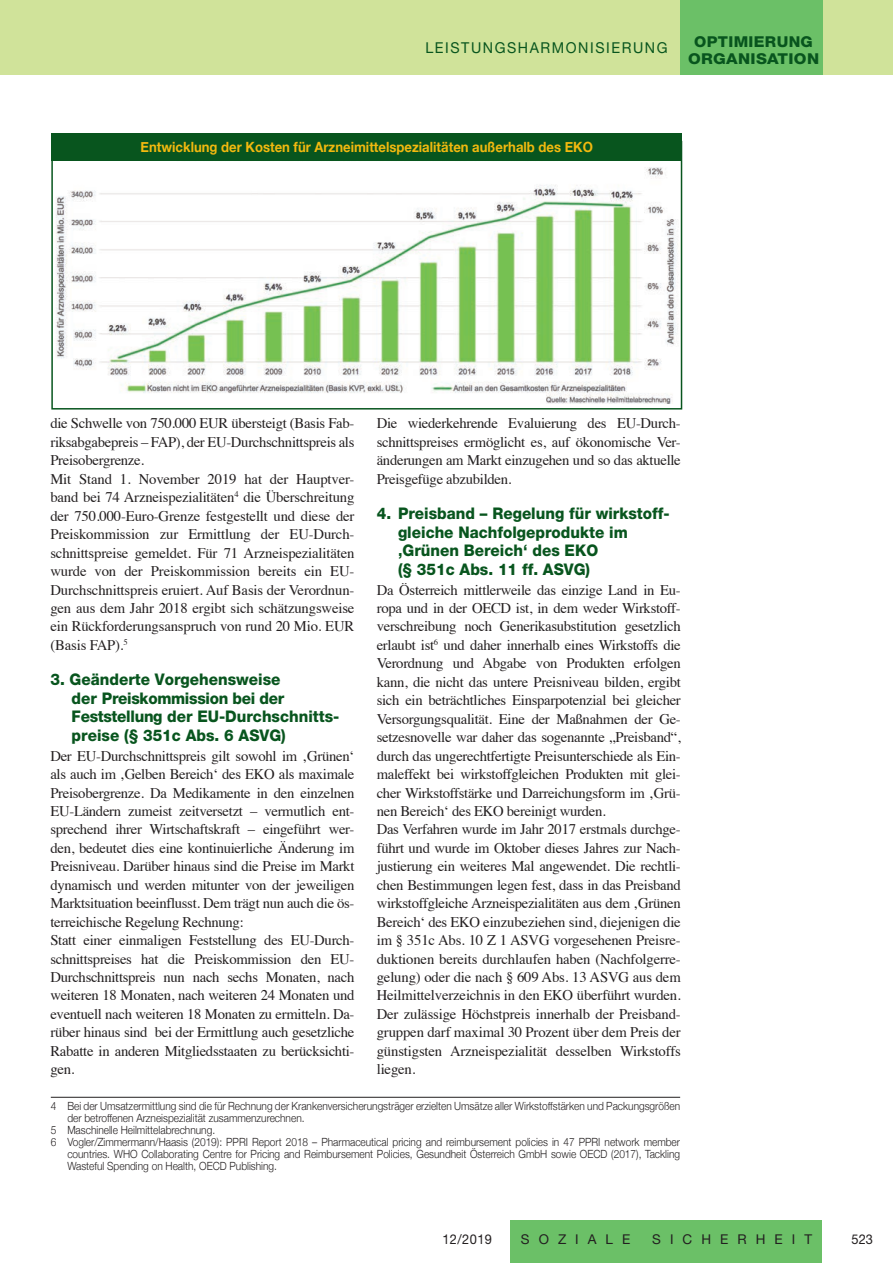
<style>
.page{position:relative;width:893px;height:1263px;background:#fff}
.page>*{position:absolute;margin:0;border:0;box-sizing:border-box;transform-origin:0 0}
.t1{font:800 16.05px/18.5px "Helvetica Neue";color:#08551e;scale:.95 1}
.t2{font:800 15px/17.5px "Helvetica Neue LT Std";letter-spacing:.04em;color:#08551e;scale:1.05 1}
.t3{font:15px "Helvetica Neue LT Std";letter-spacing:.11em;color:#08551e;scale:.95 1}
.t4{font:800 15px/17.5px "Helvetica Neue LT Std";letter-spacing:.02em;color:#08551e;text-align:center;scale:1.05 1}
.t5{font:14.7px/18.5px "Times";letter-spacing:-.02em;color:#231f20}
.t6{font:700 14.1px "Helvetica Neue";color:#f2b90f;scale:.93 1}
.t7{font:13.5px "Helvetica Neue LT Std";letter-spacing:.67em;color:#231f20}
.t8{font:13.5px "Helvetica Neue LT Std";letter-spacing:.67em;color:#231f20;scale:.95 1}
.t9{font:300 11.25px "Helvetica Neue";color:#231f20;scale:.9 1}
</style>
<div class="page">
<div style="left:510px;top:1220px;width:312px;height:43px;background:#6bc067"></div>
<div style="left:0;top:0;width:893px;height:74px;background:#d0e39a"></div>
<div style="left:680px;top:0;width:143px;height:74px;background:#6bc067"></div>
<hr style="left:51px;top:1097px;width:629px;height:1px;background:#231f20">
<img style="left:56px;top:167px;width:623px;height:236px">
<div style="left:51px;top:133px;width:631px;height:28px;background:#08551e"></div>
<p class="t3" style="left:425px;top:39px;width:256px">LEISTUNGSHARMONISIERUNG</p>
<p class="t4" style="left:688px;top:33px;width:126px">OPTIMIERUNG<br>ORGANISATION</p>
<p class="t2" style="left:736px;top:33px;width:78px">SV-<br>NISATION</p>
<p class="t2" style="left:687px;top:39px;width:126px;text-align:center">SERVICE-<br>ORIENTIERUNG</p>
<p class="t6" style="left:141px;top:136px;width:488px">Entwicklung der Kosten für Arzneimittelspezialitäten außerhalb des EKO</p>
<p class="t5" style="left:377px;top:413px;width:306px;text-align:justify">Die wiederkehrende Evaluierung des EU-Durch&shy;schnittspreises ermöglicht es, auf ökonomische Ver&shy;änderungen am Markt einzugehen und so das aktuelle Preisgefüge abzubilden.</p>
<p class="t1" style="left:398px;top:504px;width:287px;text-indent:-21px">4. Preisband – Regelung für wirkstoff&shy;gleiche Nachfolgeprodukte im ‚Grünen Bereich‘ des EKO<br>(§ 351c Abs. 11 ff. ASVG)</p>
<p class="t5" style="left:377px;top:579px;width:306px">Da Österreich mittlerweile das einzige Land in Eu&shy;ropa und in der OECD ist, in dem weder Wirkstoff&shy;verschreibung noch Generikasubstitution gesetzlich erlaubt ist<sup>6</sup> und daher innerhalb eines Wirkstoffs die Verordnung und Abgabe von Produkten erfolgen kann, die nicht das untere Preisniveau bilden, ergibt sich ein beträchtliches Einsparpotenzial bei gleicher Versorgungsqualität. Eine der Maßnahmen der Ge&shy;setzesnovelle war daher das sogenannte „Preisband“, durch das ungerechtfertigte Preisunterschiede als Ein&shy;maleffekt bei wirkstoffgleichen Produkten mit glei&shy;cher Wirkstoffstärke und Darreichungsform im ‚Grü&shy;nen Bereich‘ des EKO bereinigt wurden.<br>Das Verfahren wurde im Jahr 2017 erstmals durchge&shy;führt und wurde im Oktober dieses Jahres zur Nach&shy;justierung ein weiteres Mal angewendet. Die rechtli&shy;chen Bestimmungen legen fest, dass in das Preisband wirkstoffgleiche Arzneispezialitäten aus dem ‚Grünen Bereich‘ des EKO einzubeziehen sind, diejenigen die im § 351c Abs. 10 Z 1 ASVG vorgesehenen Preisre&shy;duktionen bereits durchlaufen haben (Nachfolgerre&shy;gelung) oder die nach § 609 Abs. 13 ASVG aus dem Heilmittelverzeichnis in den EKO überführt wurden.<br>Der zulässige Höchstpreis innerhalb der Preisband&shy;gruppen darf maximal 30 Prozent über dem Preis der günstigsten Arzneispezialität desselben Wirkstoffs liegen.</p>
<p class="t9" style="left:51px;top:1097px;width:701px">4 Bei der Umsatzermittlung sind die für Rechnung der Krankenversicherungsträger erzielten Umsätze aller Wirkstoffstärken und Packungsgrößen</p>
<p class="t9" style="left:67px;top:1109px;width:265px">der betroffenen Arzneispezialität zusammenzurechnen.</p>
<p class="t9" style="left:51px;top:1121px;width:184px">5 Maschinelle Heilmittelabrechnung.</p>
<p class="t9" style="left:51px;top:1133px;width:701px">6 Vogler/Zimmermann/Haasis (2019): PPRI Report 2018 – Pharmaceutical pricing and reimbursement policies in 47 PPRI network member</p>
<p class="t9" style="left:67px;top:1145px;width:682px">countries. WHO Collaborating Centre for Pricing and Reimbursement Policies, Gesundheit Österreich GmbH sowie OECD (2017), Tackling</p>
<p class="t9" style="left:67px;top:1157px;width:234px">Wasteful Spending on Health, OECD Publishing.</p>
<p class="t5" style="left:50px;top:413px;width:306px">die Schwelle von 750.000 EUR übersteigt (Basis Fab&shy;riksabgabepreis – FAP), der EU-Durchschnittspreis als Preisobergrenze.<br>Mit Stand 1. November 2019 hat der Hauptver&shy;band bei 74 Arzneispezialitäten<sup>4</sup> die Überschreitung der 750.000-Euro-Grenze festgestellt und diese der Preiskommission zur Ermittlung der EU-Durch&shy;schnittspreise gemeldet. Für 71 Arzneispezialitäten wurde von der Preiskommission bereits ein EU-Durchschnittspreis eruiert. Auf Basis der Verordnun&shy;gen aus dem Jahr 2018 ergibt sich schätzungsweise ein Rückforderungsanspruch von rund 20 Mio. EUR (Basis FAP).<sup>5</sup></p>
<p class="t1" style="left:72px;top:670px;width:283px;text-indent:-21px">3. Geänderte Vorgehensweise<br>der Preiskommission bei der<br>Feststellung der EU-Durchschnitts&shy;preise (§ 351c Abs. 6 ASVG)</p>
<p class="t5" style="left:50px;top:745px;width:306px">Der EU-Durchschnittspreis gilt sowohl im ‚Grünen‘ als auch im ‚Gelben Bereich‘ des EKO als maximale Preisobergrenze. Da Medikamente in den einzelnen EU-Ländern zumeist zeitversetzt – vermutlich ent&shy;sprechend ihrer Wirtschaftskraft – eingeführt wer&shy;den, bedeutet dies eine kontinuierliche Änderung im Preisniveau. Darüber hinaus sind die Preise im Markt dynamisch und werden mitunter von der jeweiligen Marktsituation beeinflusst. Dem trägt nun auch die ös&shy;terreichische Regelung Rechnung:<br>Statt einer einmaligen Feststellung des EU-Durch&shy;schnittspreises hat die Preiskommission den EU-Durchschnittspreis nun nach sechs Monaten, nach weiteren 18 Monaten, nach weiteren 24 Monaten und eventuell nach weiteren 18 Monaten zu ermitteln. Da&shy;rüber hinaus sind bei der Ermittlung auch gesetzliche Rabatte in anderen Mitgliedsstaaten zu berücksichti&shy;gen.</p>
<p class="t8" style="left:442px;top:1231px;width:54px">12/2019</p>
<p class="t7" style="left:521px;top:1231px;width:111px">SOZIALE</p>
<p class="t7" style="left:652px;top:1231px;width:161px">SICHERHEIT</p>
<p class="t8" style="left:852px;top:1231px;width:24px">523</p>
</div>
